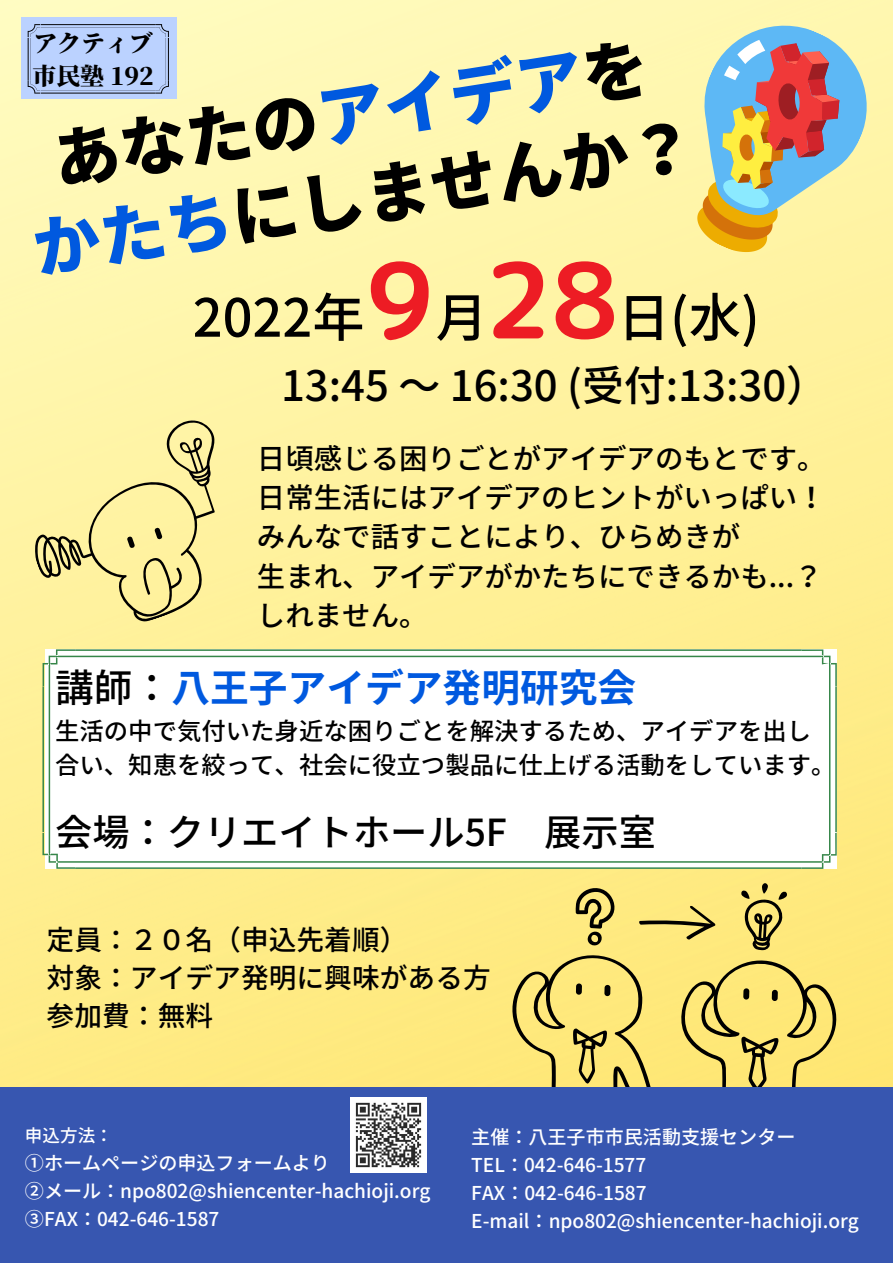
<style>
.page{position:relative;width:893px;height:1264px;background:#fff}
.page>*{position:absolute;margin:0;border:0;box-sizing:border-box;transform-origin:0 0}
.t1{font:900 66.9px/84.3px "Noto Sans JP";color:#000;text-align:center}
.t2{font:500 52.35px "Noto Sans JP";color:#000}
.t3{font:500 41.85px "Noto Sans JP";color:#000}
.t4{font:700 38.7px "Noto Sans JP";color:#0059df}
.t5{font:500 37.2px "Noto Sans JP";color:#000}
.t6{font:500 28.5px/39.3px "Noto Sans JP";color:#000}
.t7{font:500 27.75px/38.2px "Noto Sans JP";color:#000}
.t8{font:500 24.45px/33.8px "Noto Sans JP";color:#000}
.t9{font:800 23.85px/32.8px "Source Han Serif JP";color:#000}
.t10{font:500 19.05px/28px "Noto Sans JP";color:#fff}
.t11{font:500 17.55px "Noto Sans JP";color:#fff}
.s1{color:#0059df}
.s2{font-family:"rounded mplus 1 p bold";font-weight:400;font-size:105.6px;color:#ed1c24}
.s3{font-family:"rounded mplus 1 p bold";font-weight:400;font-size:104.1px;color:#ed1c24}
.s4{font-weight:500;color:#000}
</style>
<div class="page">
<img style="left:0;top:0;width:892px;height:1087px">
<svg style="left:7px;top:408px;width:258px;height:242px;background:#f3e79a"></svg>
<svg style="left:126px;top:535px;width:10px;height:14px"></svg>
<svg style="left:154px;top:526px;width:9px;height:14px"></svg>
<svg style="left:501px;top:882px;width:345px;height:205px;background:#e4d06e"></svg>
<div style="left:0;top:1087px;width:892px;height:175px;background:#3756b0"></div>
<svg style="left:665px;top:0;width:226px;height:243px;background:#f8f3af"></svg>
<svg style="left:690px;top:34px;width:169px;height:228px;background:#c1b799"></svg>
<svg style="left:43px;top:649px;width:793px;height:219px"></svg>
<div style="left:21px;top:18px;width:156px;height:81px;background:#bbd2ff"></div>
<svg style="left:28px;top:24px;width:141px;height:70px"></svg>
<img style="left:351px;top:1097px;width:75px;height:75px">
<p class="t9" style="left:33px;top:25px;width:123px">アクティブ市民塾 192</p>
<h1 class="t1" style="left:14px;top:121px;width:670px;rotate:-9deg">あなたの<span class="s1">アイデア</span>を<span class="s1">かたち</span>にしませんか？</h1>
<h2 class="t2" style="left:193px;top:276px;width:568px">2022年<span class="s2">9</span>月<span class="s3">28</span>日 (水)</h2>
<h3 class="t3" style="left:281px;top:352px;width:548px">13:45 ～ 16:30 (受付:13:30）</h3>
<h3 class="t6" style="left:257px;top:437px;width:570px">日頃感じる困りごとがアイデアのもとです。日常生活にはアイデアのヒントがいっぱい！みんなで話すことにより、ひらめきが<br>生まれ、アイデアがかたちにできるかも...？しれません。</h3>
<h3 class="t4" style="left:55px;top:657px;width:582px"><span class="s4">講師：</span>八王子アイデア発明研究会</h3>
<p class="t8" style="left:55px;top:713px;width:782px">生活の中で気付いた身近な困りごとを解決するため、アイデアを出し合い、知恵を絞って、社会に役立つ製品に仕上げる活動をしています。</p>
<h3 class="t5" style="left:55px;top:802px;width:602px">会場：クリエイトホール5F 展示室</h3>
<h3 class="t7" style="left:47px;top:919px;width:443px">定員：２０名（申込先着順）<br>対象：アイデア発明に興味がある方参加費：無料</h3>
<p class="t11" style="left:25px;top:1121px;width:89px">申込方法：</p>
<p class="t10" style="left:25px;top:1147px;width:407px">①ホームページの申込フォームより<br>②メール：npo802@shiencenter-hachioji.org<br>③FAX：042-646-1587</p>
<p class="t10" style="left:471px;top:1121px;width:389px">主催：八王子市市民活動支援センター<br>TEL：042-646-1577<br>FAX：042-646-1587<br>E-mail：npo802@shiencenter-hachioji.org</p>
</div>
